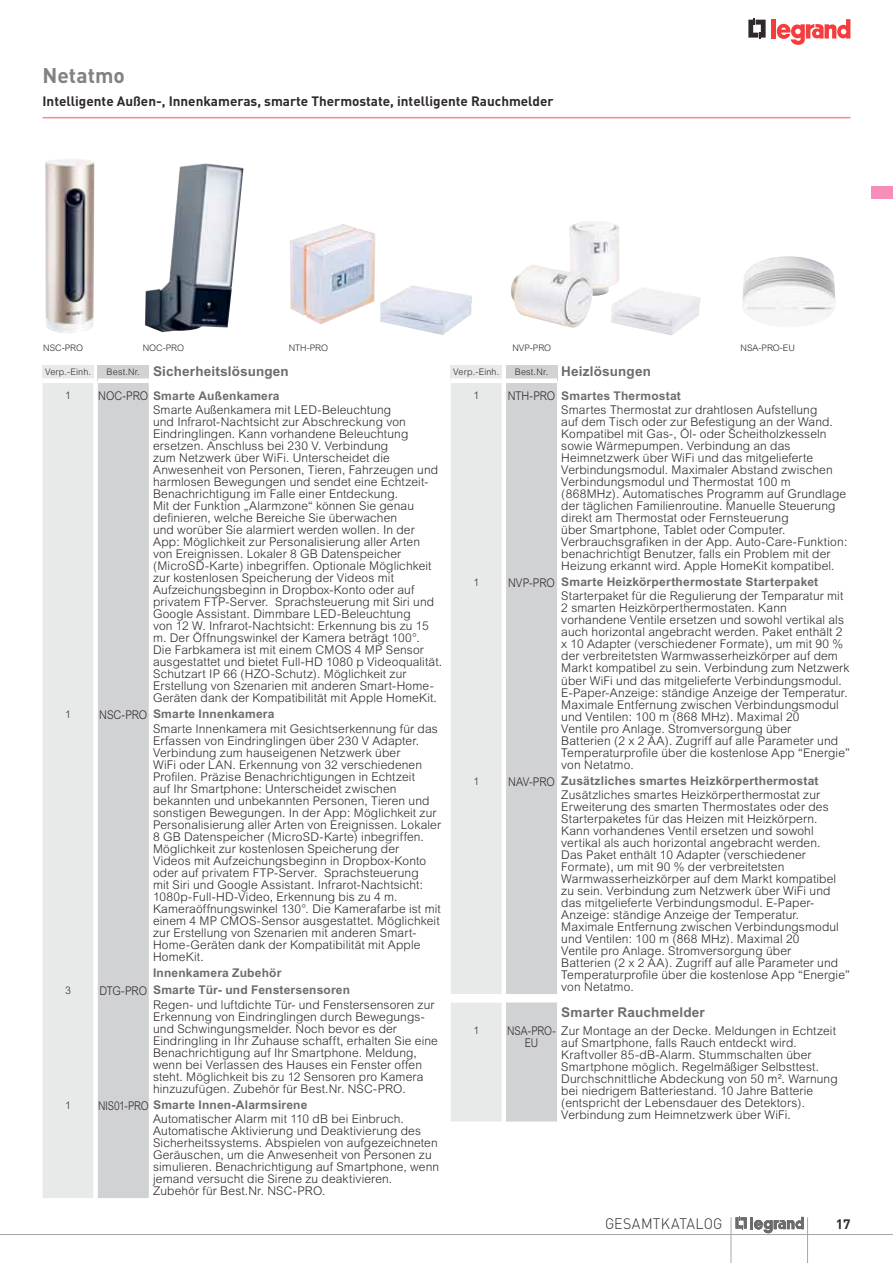
<style>
.page{position:relative;width:893px;height:1263px;background:#fff}
.page>*{position:absolute;margin:0;border:0;box-sizing:border-box;transform-origin:0 0}
.t1{font:700 21px "DIN Pro";color:#808284}
.t2{font:300 15px "DIN Pro";letter-spacing:.025em;color:#2f292b;scale:.95 1}
.t3{font:700 13.5px "DIN Pro";color:#2f292b}
.t4{font:700 13.5px "Arial MT Std";letter-spacing:.01em;color:#6b6c6e}
.t5{font:300 12px/12px "Arial";letter-spacing:.01em;color:#2f292b}
.t6{font:700 12px "Arial MT Std";letter-spacing:.015em;color:#6b6c6e}
.t7{font:300 12px/12px "Arial";letter-spacing:.01em;color:#2f292b;text-align:center;scale:.85 1}
.t8{font:300 10.5px "Arial";color:#2f292b}
.t9{font:300 9px "Arial";color:#2f292b}
.s1{font-family:"Arial";font-weight:300;font-size:9px;color:#2f292b}
.s2{font-family:"Arial";font-weight:300;color:#2f292b}
</style>
<div class="page">
<hr style="left:807px;top:1217px;width:1px;height:46px;background:#a4a6a8">
<hr style="left:731px;top:1217px;width:1px;height:46px;background:#a4a6a8">
<hr style="left:0;top:1234px;width:893px;height:1px;background:#a4a6a8">
<svg style="left:748px;top:18px;width:18px;height:21px"></svg>
<hr style="left:772px;top:19px;width:4px;height:20px;background:#f63c3d">
<svg style="left:777px;top:19px;width:73px;height:26px"></svg>
<svg style="left:735px;top:1216px;width:69px;height:17px"></svg>
<hr style="left:43px;top:117px;width:807px;height:1px;background:#f98c7e">
<img style="left:511px;top:221px;width:189px;height:114px">
<img style="left:290px;top:224px;width:182px;height:111px">
<img style="left:45px;top:159px;width:50px;height:174px">
<img style="left:145px;top:163px;width:99px;height:169px">
<img style="left:742px;top:256px;width:94px;height:68px">
<svg style="left:43px;top:366px;width:106px;height:832px;background:#dddedf"></svg>
<div style="left:43px;top:366px;width:51px;height:15px;background:#e8e9e9"></div>
<div style="left:43px;top:378px;width:51px;height:5px;background:#fff"></div>
<div style="left:98px;top:366px;width:51px;height:15px;background:#d1d2d4"></div>
<div style="left:98px;top:378px;width:51px;height:5px;background:#fff"></div>
<svg style="left:451px;top:383px;width:106px;height:738px;background:#dedfe0"></svg>
<div style="left:451px;top:366px;width:51px;height:15px;background:#e8e9e9"></div>
<div style="left:451px;top:378px;width:51px;height:5px;background:#fff"></div>
<div style="left:506px;top:366px;width:51px;height:15px;background:#d1d2d4"></div>
<div style="left:506px;top:378px;width:51px;height:5px;background:#fff"></div>
<div style="left:872px;top:186px;width:21px;height:13px;background:#f88db9"></div>
<h1 class="t1" style="left:43px;top:68px;width:84px">Netatmo</h1>
<p class="t3" style="left:43px;top:96px;width:513px">Intelligente Außen-, Innenkameras, smarte Thermostate, intelligente Rauchmelder</p>
<p class="t9" style="left:43px;top:345px;width:41px">NSC-PRO</p>
<p class="t9" style="left:143px;top:345px;width:43px">NOC-PRO</p>
<p class="t9" style="left:289px;top:345px;width:41px">NTH-PRO</p>
<p class="t9" style="left:512px;top:345px;width:40px">NVP-PRO</p>
<p class="t9" style="left:741px;top:345px;width:56px">NSA-PRO-EU</p>
<p class="t9" style="left:45px;top:369px;width:48px">Verp.-Einh.</p>
<p class="t4" style="left:107px;top:366px;width:184px"><span class="s1">Best.Nr.</span> Sicherheitslösungen</p>
<p class="t8" style="left:65px;top:392px;width:7px">1</p>
<p class="t6" style="left:98px;top:391px;width:183px"><span class="s2">NOC-PRO</span> Smarte Außenkamera</p>
<p class="t5" style="left:153px;top:405px;width:291px">Smarte Außenkamera mit LED-Beleuchtung<br>und Infrarot-Nachtsicht zur Abschreckung von Eindringlingen. Kann vorhandene Beleuchtung ersetzen. Anschluss bei 230 V. Verbindung<br>zum Netzwerk über WiFi. Unterscheidet die Anwesenheit von Personen, Tieren, Fahrzeugen und harmlosen Bewegungen und sendet eine Echtzeit-Benachrichtigung im Falle einer Entdeckung.<br>Mit der Funktion „Alarmzone“ können Sie genau definieren, welche Bereiche Sie überwachen<br>und worüber Sie alarmiert werden wollen. In der App: Möglichkeit zur Personalisierung aller Arten von Ereignissen. Lokaler 8 GB Datenspeicher (MicroSD-Karte) inbegriffen. Optionale Möglichkeit zur kostenlosen Speicherung der Videos mit Aufzeichungsbeginn in Dropbox-Konto oder auf privatem FTP-Server. Sprachsteuerung mit Siri und Google Assistant. Dimmbare LED-Beleuchtung<br>von 12 W. Infrarot-Nachtsicht: Erkennung bis zu 15 m. Der Öffnungswinkel der Kamera beträgt 100°.<br>Die Farbkamera ist mit einem CMOS 4 MP Sensor ausgestattet und bietet Full-HD 1080 p Videoqualität.<br>Schutzart IP 66 (HZO-Schutz). Möglichkeit zur Erstellung von Szenarien mit anderen Smart-Home-Geräten dank der Kompatibilität mit Apple HomeKit.</p>
<p class="t8" style="left:65px;top:710px;width:7px">1</p>
<p class="t6" style="left:99px;top:710px;width:177px"><span class="s2">NSC-PRO</span> Smarte Innenkamera</p>
<p class="t5" style="left:153px;top:723px;width:289px">Smarte Innenkamera mit Gesichtserkennung für das Erfassen von Eindringlingen über 230 V Adapter.<br>Verbindung zum hauseigenen Netzwerk über<br>WiFi oder LAN. Erkennung von 32 verschiedenen Profilen. Präzise Benachrichtigungen in Echtzeit<br>auf Ihr Smartphone: Unterscheidet zwischen bekannten und unbekannten Personen, Tieren und sonstigen Bewegungen. In der App: Möglichkeit zur Personalisierung aller Arten von Ereignissen. Lokaler 8 GB Datenspeicher (MicroSD-Karte) inbegriffen.<br>Möglichkeit zur kostenlosen Speicherung der<br>Videos mit Aufzeichungsbeginn in Dropbox-Konto oder auf privatem FTP-Server. Sprachsteuerung<br>mit Siri und Google Assistant. Infrarot-Nachtsicht:<br>1080p-Full-HD-Video, Erkennung bis zu 4 m.<br>Kameraöffnungswinkel 130°. Die Kamerafarbe ist mit einem 4 MP CMOS-Sensor ausgestattet. Möglichkeit zur Erstellung von Szenarien mit anderen Smart-Home-Geräten dank der Kompatibilität mit Apple HomeKit.</p>
<p class="t6" style="left:153px;top:968px;width:130px">Innenkamera Zubehör</p>
<p class="t8" style="left:65px;top:986px;width:7px">3</p>
<p class="t6" style="left:99px;top:986px;width:252px"><span class="s2">DTG-PRO</span> Smarte Tür- und Fenstersensoren</p>
<p class="t5" style="left:153px;top:999px;width:286px">Regen- und luftdichte Tür- und Fenstersensoren zur Erkennung von Eindringlingen durch Bewegungs&shy;und Schwingungsmelder. Noch bevor es der Eindringling in Ihr Zuhause schafft, erhalten Sie eine Benachrichtigung auf Ihr Smartphone. Meldung, wenn bei Verlassen des Hauses ein Fenster offen steht. Möglichkeit bis zu 12 Sensoren pro Kamera hinzuzufügen. Zubehör für Best.Nr. NSC-PRO.</p>
<p class="t8" style="left:65px;top:1101px;width:7px">1</p>
<p class="t6" style="left:98px;top:1100px;width:211px"><span class="s2">NIS01-PRO</span> Smarte Innen-Alarmsirene</p>
<p class="t5" style="left:153px;top:1114px;width:288px">Automatischer Alarm mit 110 dB bei Einbruch.<br>Automatische Aktivierung und Deaktivierung des Sicherheitssystems. Abspielen von aufgezeichneten Geräuschen, um die Anwesenheit von Personen zu simulieren. Benachrichtigung auf Smartphone, wenn jemand versucht die Sirene zu deaktivieren.<br>Zubehör für Best.Nr. NSC-PRO.</p>
<p class="t9" style="left:453px;top:369px;width:48px">Verp.-Einh.</p>
<p class="t4" style="left:515px;top:366px;width:138px"><span class="s1">Best.Nr.</span> Heizlösungen</p>
<p class="t8" style="left:473px;top:392px;width:7px">1</p>
<p class="t6" style="left:508px;top:391px;width:175px"><span class="s2">NTH-PRO</span> Smartes Thermostat</p>
<p class="t5" style="left:561px;top:405px;width:288px">Smartes Thermostat zur drahtlosen Aufstellung<br>auf dem Tisch oder zur Befestigung an der Wand.<br>Kompatibel mit Gas-, Öl- oder Scheitholzkesseln sowie Wärmepumpen. Verbindung an das Heimnetzwerk über WiFi und das mitgelieferte Verbindungsmodul. Maximaler Abstand zwischen Verbindungsmodul und Thermostat 100 m (868MHz). Automatisches Programm auf Grundlage der täglichen Familienroutine. Manuelle Steuerung direkt am Thermostat oder Fernsteuerung<br>über Smartphone, Tablet oder Computer.<br>Verbrauchsgrafiken in der App. Auto-Care-Funktion: benachrichtigt Benutzer, falls ein Problem mit der Heizung erkannt wird. Apple HomeKit kompatibel.</p>
<p class="t8" style="left:473px;top:578px;width:7px">1</p>
<p class="t6" style="left:508px;top:578px;width:312px"><span class="s2">NVP-PRO</span> Smarte Heizkörperthermostate Starterpaket</p>
<p class="t5" style="left:561px;top:591px;width:290px">Starterpaket für die Regulierung der Temparatur mit 2 smarten Heizkörperthermostaten. Kann vorhandene Ventile ersetzen und sowohl vertikal als auch horizontal angebracht werden. Paket enthält 2 x 10 Adapter (verschiedener Formate), um mit 90 % der verbreitetsten Warmwasserheizkörper auf dem Markt kompatibel zu sein. Verbindung zum Netzwerk über WiFi und das mitgelieferte Verbindungsmodul.<br>E-Paper-Anzeige: ständige Anzeige der Temperatur.<br>Maximale Entfernung zwischen Verbindungsmodul und Ventilen: 100 m (868 MHz). Maximal 20<br>Ventile pro Anlage. Stromversorgung über<br>Batterien (2 x 2 AA). Zugriff auf alle Parameter und Temperaturprofile über die kostenlose App “Energie” von Netatmo.</p>
<p class="t8" style="left:473px;top:777px;width:7px">1</p>
<p class="t6" style="left:508px;top:776px;width:312px"><span class="s2">NAV-PRO</span> Zusätzliches smartes Heizkörperthermostat</p>
<p class="t5" style="left:561px;top:790px;width:290px">Zusätzliches smartes Heizkörperthermostat zur Erweiterung des smarten Thermostates oder des Starterpaketes für das Heizen mit Heizkörpern.<br>Kann vorhandenes Ventil ersetzen und sowohl vertikal als auch horizontal angebracht werden.<br>Das Paket enthält 10 Adapter (verschiedener Formate), um mit 90 % der verbreitetsten Warmwasserheizkörper auf dem Markt kompatibel zu sein. Verbindung zum Netzwerk über WiFi und das mitgelieferte Verbindungsmodul. E-Paper-Anzeige: ständige Anzeige der Temperatur.<br>Maximale Entfernung zwischen Verbindungsmodul und Ventilen: 100 m (868 MHz). Maximal 20<br>Ventile pro Anlage. Stromversorgung über<br>Batterien (2 x 2 AA). Zugriff auf alle Parameter und Temperaturprofile über die kostenlose App “Energie” von Netatmo.</p>
<p class="t4" style="left:561px;top:1008px;width:145px">Smarter Rauchmelder</p>
<p class="t8" style="left:473px;top:1026px;width:7px">1</p>
<p class="t7" style="left:507px;top:1026px;width:59px">NSA-PRO-<br>EU</p>
<p class="t5" style="left:561px;top:1026px;width:278px">Zur Montage an der Decke. Meldungen in Echtzeit auf Smartphone, falls Rauch entdeckt wird.<br>Kraftvoller 85-dB-Alarm. Stummschalten über Smartphone möglich. Regelmäßiger Selbsttest.<br>Durchschnittliche Abdeckung von 50 m². Warnung bei niedrigem Batteriestand. 10 Jahre Batterie (entspricht der Lebensdauer des Detektors).<br>Verbindung zum Heimnetzwerk über WiFi.</p>
<p class="t2" style="left:605px;top:1215px;width:125px">GESAMTKATALOG</p>
<p class="t3" style="left:836px;top:1219px;width:16px">17</p>
</div>
